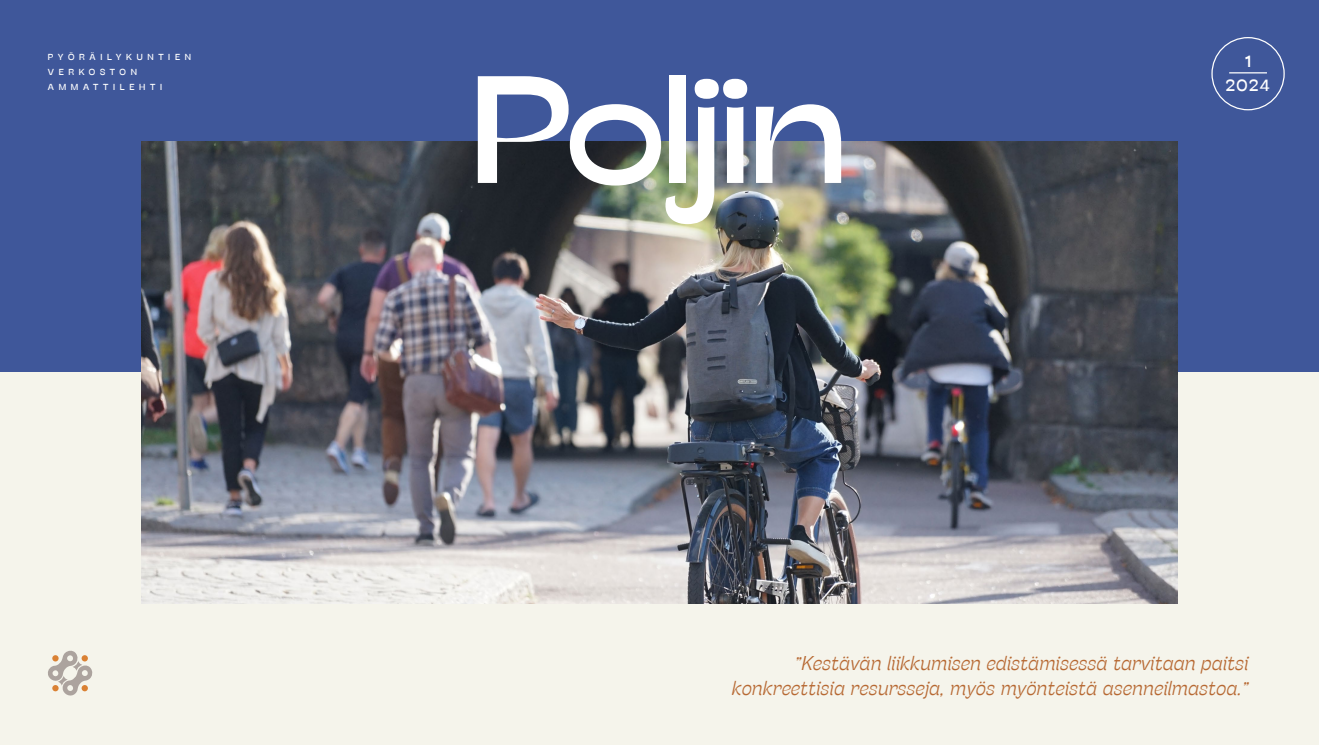
<style>
.page{position:relative;width:1319px;height:745px;background:#fff}
.page>*{position:absolute;margin:0;border:0;box-sizing:border-box;transform-origin:0 0}
.t1{font:italic 20px/25px "Stinger Variable";letter-spacing:.03em;color:#b76933;text-align:right}
.t2{font:16.25px/23.8px "Stinger Variable";color:#fff;text-align:center}
.t3{font:8.75px/15px "Stinger Variable";letter-spacing:.535em;color:#fff}
</style>
<div class="page">
<div style="left:0;top:0;width:1318px;height:372px;background:#3f579a"></div>
<div style="left:0;top:372px;width:1318px;height:372px;background:#f5f4eb"></div>
<img style="left:142px;top:142px;width:1034px;height:460px">
<svg style="left:48px;top:650px;width:45px;height:45px"></svg>
<svg style="left:72px;top:660px;width:11px;height:10px"></svg>
<svg style="left:82px;top:654px;width:6px;height:7px"></svg>
<svg style="left:82px;top:684px;width:6px;height:7px"></svg>
<svg style="left:52px;top:654px;width:7px;height:7px"></svg>
<svg style="left:52px;top:684px;width:7px;height:7px"></svg>
<svg style="left:58px;top:675px;width:10px;height:10px"></svg>
<div style="left:668px;top:75px;width:17px;height:108px;background:#fff"></div>
<svg style="left:477px;top:76px;width:270px;height:148px"></svg>
<svg style="left:756px;top:104px;width:85px;height:79px"></svg>
<div style="left:1211px;top:37px;width:73px;height:73px;border:1px solid #fff;border-radius:50%"></div>
<hr style="left:1228px;top:72px;width:38px;height:1px;background:#fff">
<p class="t3" style="left:48px;top:49px;width:145px">PYÖRÄILYKUNTIEN<br>VERKOSTON<br>AMMATTILEHTI</p>
<p class="t2" style="left:1225px;top:49px;width:45px">1<br>2024</p>
<p class="t1" style="left:732px;top:650px;width:517px">”Kestävän liikkumisen edistämisessä tarvitaan paitsi konkreettisia resursseja, myös myönteistä asenneilmastoa.”</p>
</div>
